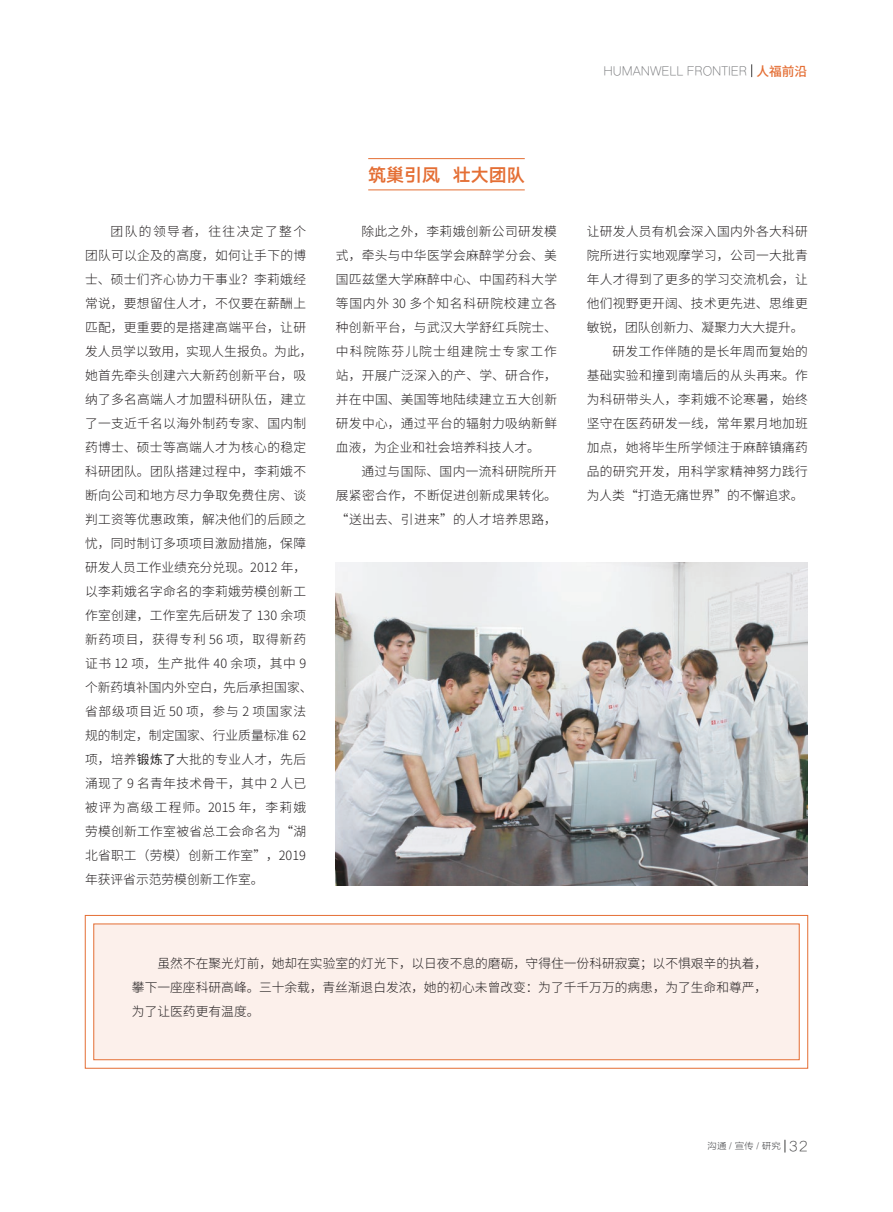
<style>
.page{position:relative;width:893px;height:1212px;background:#fff}
.page>*{position:absolute;margin:0;border:0;box-sizing:border-box;transform-origin:0 0}
.t1{font:18px "HY Qi Hei GZS";color:#e46e34}
.t2{font:15px "HY Qi Hei CES";color:#3e3e3f;scale:1.06 1}
.t3{font:300 12.75px/24px "Source Han Sans SC";letter-spacing:.025em;color:#231f20;text-align:justify}
.t4{font:300 12.75px "Source Han Sans SC";color:#231f20}
.t5{font:12.75px "HY Qi Hei CES";color:#6c6d70}
.t6{font:500 12.75px "Source Han Sans SC";color:#e46e34}
.t7{font:9px "FZLTXHK";color:#57585a;scale:1.06 1}
.s1{font-weight:400}
</style>
<div class="page">
<svg style="left:785px;top:1140px;width:1px;height:12px"></svg>
<svg style="left:751px;top:64px;width:1px;height:13px"></svg>
<hr style="left:368px;top:158px;width:157px;height:1px;background:#e46e34">
<hr style="left:368px;top:190px;width:157px;height:1px;background:#e46e34">
<img style="left:336px;top:562px;width:472px;height:323px">
<div style="left:85px;top:915px;width:723px;height:153px;border:1px solid #e46e34"></div>
<div style="left:94px;top:924px;width:705px;height:136px;background:#fcf0eb"></div>
<div style="left:94px;top:924px;width:705px;height:136px;border:1px solid #e46e34"></div>
<p class="t5" style="left:603px;top:64px;width:145px">HUMANWELL FRONTIER</p>
<p class="t6" style="left:756px;top:64px;width:52px">人福前沿</p>
<p class="t1" style="left:368px;top:164px;width:158px">筑巢引凤 壮大团队</p>
<p class="t3" style="left:85px;top:219px;width:229px;text-align:left;text-indent:26px">团队的领导者，往往决定了整个团队可以企及的高度，如何让手下的博士、硕士们齐心协力干事业？李莉娥经常说，要想留住人才，不仅要在薪酬上匹配，更重要的是搭建高端平台，让研发人员学以致用，实现人生报负。为此，她首先牵头创建六大新药创新平台，吸纳了多名高端人才加盟科研队伍，建立了一支近千名以海外制药专家、国内制药博士、硕士等高端人才为核心的稳定科研团队。团队搭建过程中，李莉娥不断向公司和地方尽力争取免费住房、谈判工资等优惠政策，解决他们的后顾之忧，同时制订多项项目激励措施，保障研发人员工作业绩充分兑现。2012 年，以李莉娥名字命名的李莉娥劳模创新工作室创建，工作室先后研发了 130 余项新药项目，获得专利 56 项，取得新药证书 12 项，生产批件 40 余项，其中 9个新药填补国内外空白，先后承担国家、省部级项目近 50 项，参与 2 项国家法规的制定，制定国家、行业质量标准 62项，培养<span class="s1">锻炼了</span>大批的专业人才，先后涌现了 9 名青年技术骨干，其中 2 人已被评为高级工程师。2015 年，李莉娥劳模创新工作室被省总工会命名为“湖北省职工（劳模）创新工作室”，2019年获评省示范劳模创新工作室。</p>
<p class="t3" style="left:336px;top:219px;width:223px;text-indent:26px">除此之外，李莉娥创新公司研发模式，牵头与中华医学会麻醉学分会、美国匹兹堡大学麻醉中心、中国药科大学等国内外 30 多个知名科研院校建立各种创新平台，与武汉大学舒红兵院士、中科院陈芬儿院士组建院士专家工作站，开展广泛深入的产、学、研合作，并在中国、美国等地陆续建立五大创新研发中心，通过平台的辐射力吸纳新鲜血液，为企业和社会培养科技人才。</p>
<p class="t3" style="left:336px;top:459px;width:223px;text-indent:26px">通过与国际、国内一流科研院所开展紧密合作，不断促进创新成果转化。“送出去、引进来”的人才培养思路，</p>
<p class="t3" style="left:587px;top:219px;width:223px">让研发人员有机会深入国内外各大科研</p>
<p class="t3" style="left:587px;top:243px;width:223px">院所进行实地观摩学习，公司一大批青</p>
<p class="t3" style="left:587px;top:267px;width:223px">年人才得到了更多的学习交流机会，让</p>
<p class="t3" style="left:587px;top:291px;width:223px">他们视野更开阔、技术更先进、思维更</p>
<p class="t4" style="left:587px;top:320px;width:218px">敏锐，团队创新力、凝聚力大大提升。</p>
<p class="t3" style="left:612px;top:339px;width:197px">研发工作伴随的是长年周而复始的</p>
<p class="t3" style="left:587px;top:363px;width:223px">基础实验和撞到南墙后的从头再来。作</p>
<p class="t3" style="left:587px;top:387px;width:223px">为科研带头人，李莉娥不论寒暑，始终</p>
<p class="t3" style="left:587px;top:411px;width:223px">坚守在医药研发一线，常年累月地加班</p>
<p class="t3" style="left:587px;top:435px;width:223px">加点，她将毕生所学倾注于麻醉镇痛药</p>
<p class="t3" style="left:587px;top:459px;width:223px">品的研究开发，用科学家精神努力践行</p>
<p class="t4" style="left:587px;top:488px;width:218px">为人类“打造无痛世界”的不懈追求。</p>
<p class="t3" style="left:132px;top:952px;width:637px;text-indent:26px">虽然不在聚光灯前，她却在实验室的灯光下，以日夜不息的磨砺，守得住一份科研寂寞；以不惧艰辛的执着，攀下一座座科研高峰。三十余载，青丝渐退白发浓，她的初心未曾改变：为了千千万万的病患，为了生命和尊严，为了让医药更有温度。</p>
<p class="t7" style="left:708px;top:1141px;width:71px">沟通 / 宣传 / 研究</p>
<p class="t2" style="left:789px;top:1138px;width:19px">32</p>
</div>
